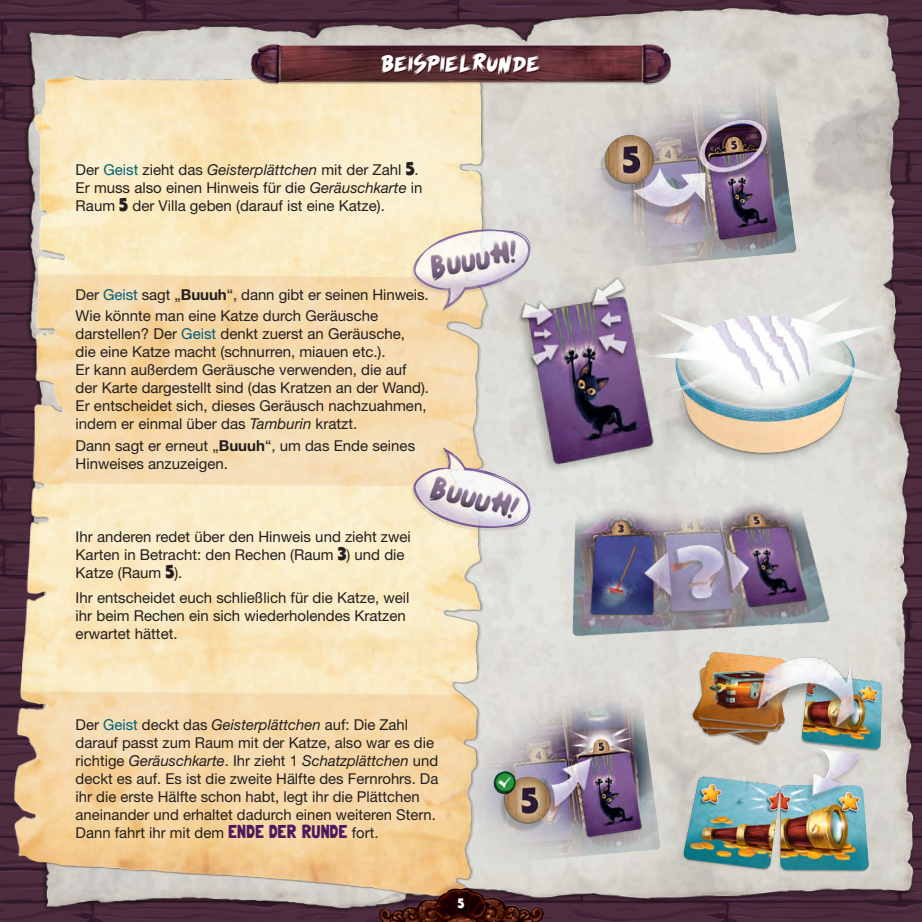
<style>
.page{position:relative;width:922px;height:922px;background:#fff}
.page>*{position:absolute;margin:0;border:0;box-sizing:border-box;transform-origin:0 0}
.t1{font:17.5px "Ariston Comic Demo";color:#fff}
.t2{font:15px/18px "Helvetica Neue LT Std";color:#231f20}
.t3{font:13.75px "Scream Again";letter-spacing:-.04em;color:#fff}
.s1{color:#005f7d}
.s2{font-style:italic}
.s3{font-family:"Ariston Comic Demo";font-size:23.75px}
.s4{font-weight:700}
.s5{font-family:"Londrina Solid";font-size:18.75px;color:#4f1a5d}
</style>
<div class="page">
<img style="left:622px;top:0;width:299px;height:921px">
<img style="left:0;top:0;width:622px;height:921px">
<img style="left:472px;top:35px;width:338px;height:239px">
<img style="left:390px;top:653px;width:283px;height:261px">
<img style="left:680px;top:292px;width:220px;height:190px">
<img style="left:496px;top:269px;width:184px;height:207px">
<img style="left:527px;top:476px;width:324px;height:207px">
<img style="left:626px;top:614px;width:295px;height:289px">
<img style="left:401px;top:223px;width:141px;height:93px">
<img style="left:401px;top:443px;width:141px;height:94px">
<img style="left:243px;top:37px;width:436px;height:53px">
<div style="left:382px;top:54px;width:160px;height:22px;background:#3b0f1a;opacity:.75"></div>
<img style="left:374px;top:882px;width:177px;height:39px">
<p class="t3" style="left:381px;top:55px;width:161px">Beispielrunde</p>
<p class="t2" style="left:76px;top:160px;width:348px">Der <span class="s1">Geist</span> zieht das <span class="s2">Geisterplättchen</span> mit der Zahl <span class="s3">5</span>.<br>Er muss also einen Hinweis für die <span class="s2">Geräuschkarte</span> in<br>Raum <span class="s3">5</span> der Villa geben (darauf ist eine Katze).</p>
<p class="t2" style="left:76px;top:283px;width:354px;line-height:21.5px">Der <span class="s1">Geist</span> sagt „<span class="s4">Buuuh</span>“, dann gibt er seinen Hinweis.<br>Wie könnte man eine Katze durch Geräusche</p>
<p class="t2" style="left:76px;top:324px;width:355px">darstellen? Der <span class="s1">Geist</span> denkt zuerst an Geräusche, die eine Katze macht (schnurren, miauen etc.).<br>Er kann außerdem Geräusche verwenden, die auf der Karte dargestellt sind (das Kratzen an der Wand).<br>Er entscheidet sich, dieses Geräusch nachzuahmen, indem er einmal über das <span class="s2">Tamburin</span> kratzt.</p>
<p class="t2" style="left:76px;top:436px;width:341px">Dann sagt er erneut „<span class="s4">Buuuh</span>“, um das Ende seines<br>Hinweises anzuzeigen.</p>
<p class="t2" style="left:76px;top:527px;width:337px">Ihr anderen redet über den Hinweis und zieht zwei<br>Karten in Betracht: den Rechen (Raum <span class="s3">3</span>) und die<br>Katze (Raum <span class="s3">5</span>).</p>
<p class="t2" style="left:76px;top:588px;width:335px">Ihr entscheidet euch schließlich für die Katze, weil ihr beim Rechen ein sich wiederholendes Kratzen erwartet hättet.</p>
<p class="t2" style="left:76px;top:715px;width:364px">Der <span class="s1">Geist</span> deckt das <span class="s2">Geisterplättchen</span> auf: Die Zahl darauf passt zum Raum mit der Katze, also war es die richtige <span class="s2">Geräuschkarte</span>. Ihr zieht 1 <span class="s2">Schatzplättchen</span> und deckt es auf. Es ist die zweite Hälfte des Fernrohrs. Da ihr die erste Hälfte schon habt, legt ihr die Plättchen aneinander und erhaltet dadurch einen weiteren Stern.<br>Dann fahrt ihr mit dem <span class="s5">ENDE DER RUNDE</span> fort.</p>
<p class="t1" style="left:457px;top:894px;width:8px">5</p>
</div>
